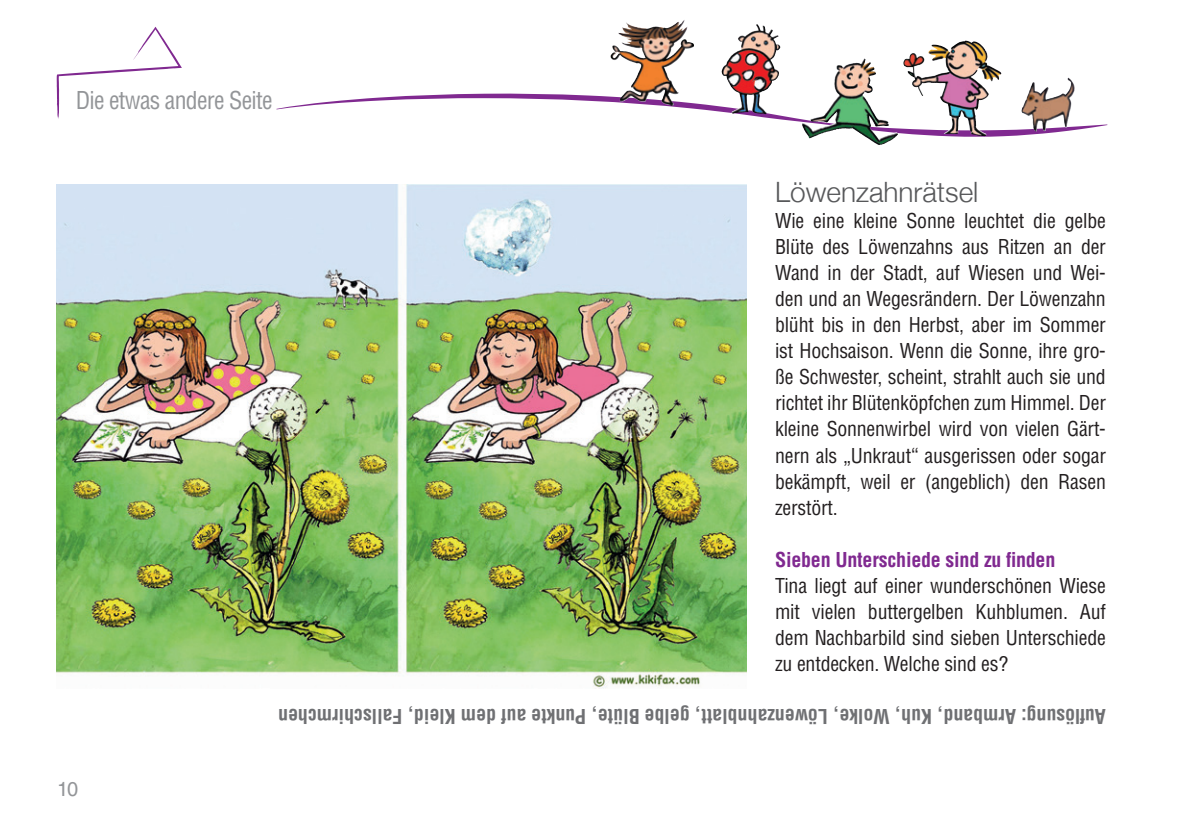
<style>
.page{position:relative;width:1191px;height:840px;background:#fff}
.page>*{position:absolute;margin:0;border:0;box-sizing:border-box;transform-origin:0 0}
.t1{font:300 28px "Helvetica Neue";color:#57585a}
.t2{font:condensed 24px "Helvetica LT Std";letter-spacing:-.03em;color:#939598}
.t3{font:condensed 20px/26px "Helvetica LT Std";letter-spacing:-.01em;color:#231f20;text-align:justify}
.t4{font:700 condensed 20px "Helvetica LT Std";color:#6f7073}
.t5{font:700 condensed 20px "Helvetica LT Std";letter-spacing:-.01em;color:#802990}
.t6{font:20px "Helvetica LT Std";color:#939598}
</style>
<div class="page">
<svg style="left:276px;top:93px;width:831px;height:44px"></svg>
<svg style="left:57px;top:27px;width:125px;height:92px"></svg>
<img style="left:651px;top:20px;width:33px;height:8px">
<img style="left:721px;top:24px;width:37px;height:67px">
<img style="left:810px;top:59px;width:54px;height:62px">
<img style="left:928px;top:41px;width:36px;height:34px">
<img style="left:1047px;top:78px;width:24px;height:21px">
<img style="left:57px;top:185px;width:689px;height:503px">
<p class="t2" style="left:76px;top:85px;width:198px">Die etwas andere Seite</p>
<p class="t6" style="left:57px;top:777px;width:23px">10</p>
<h1 class="t1" style="left:775px;top:169px;width:205px">Löwenzahnrätsel</h1>
<p class="t3" style="left:775px;top:208px;width:332px">Wie eine kleine Sonne leuchtet die gelbe Blüte des Löwenzahns aus Ritzen an der Wand in der Stadt, auf Wiesen und Wei&shy;den und an Wegesrändern. Der Löwenzahn blüht bis in den Herbst, aber im Sommer ist Hochsaison. Wenn die Sonne, ihre gro&shy;ße Schwester, scheint, strahlt auch sie und richtet ihr Blütenköpfchen zum Himmel. Der kleine Sonnenwirbel wird von vielen Gärt&shy;nern als „Unkraut“ ausgerissen oder sogar bekämpft, weil er (angeblich) den Rasen zerstört.</p>
<p class="t5" style="left:775px;top:546px;width:282px">Sieben Unterschiede sind zu finden</p>
<p class="t3" style="left:775px;top:572px;width:332px">Tina liegt auf einer wunderschönen Wiese mit vielen buttergelben Kuhblumen. Auf dem Nachbarbild sind sieben Unterschiede zu entdecken. Welche sind es?</p>
<p class="t4" style="left:1106px;top:728px;width:829px;rotate:-180deg">Auflösung: Armband, Kuh, Wolke, Löwenzahnblatt, gelbe Blüte, Punkte auf dem Kleid, Fallschirmchen</p>
</div>
